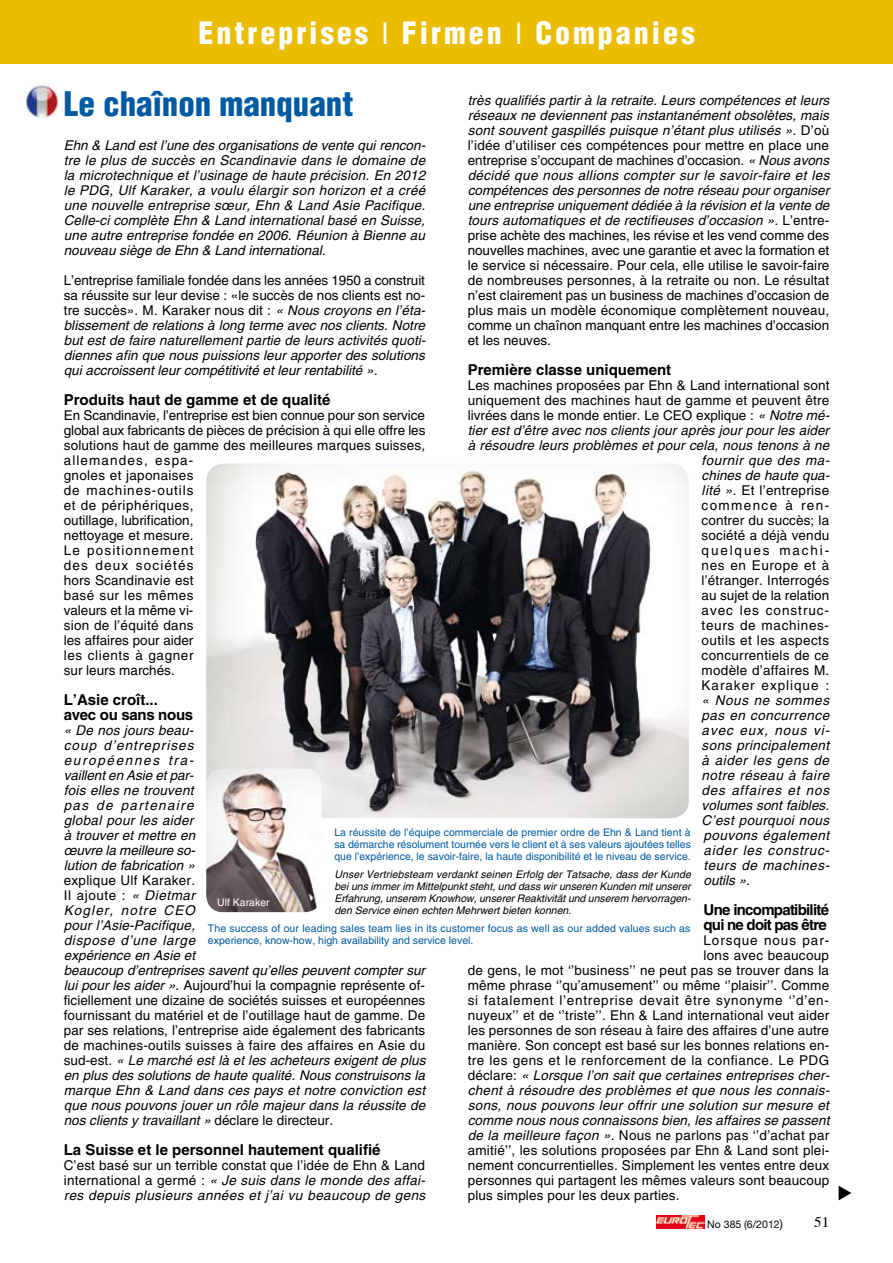
<style>
.page{position:relative;width:893px;height:1263px;background:#fff}
.page>*{position:absolute;margin:0;border:0;box-sizing:border-box;transform-origin:0 0}
.t1{font:900 condensed 33px "Helvetica";color:#005aa2}
.t2{font:900 condensed 30px "Helvetica";letter-spacing:.1em;color:#fff}
.t3{font:700 15px "Helvetica";color:#000}
.t4{font:700 15px/15px "Helvetica";letter-spacing:-.05em;color:#000}
.t5{font:700 15px/15px "Helvetica";letter-spacing:-.02em;color:#000}
.t6{font:13.5px/15px "Helvetica";letter-spacing:.015em;color:#000;text-align:justify}
.t7{font:italic 13.5px/15px "Helvetica";letter-spacing:.01em;color:#000;text-align:justify}
.t8{font:13.5px "Helvetica";letter-spacing:.055em;color:#000}
.t9{font:10.5px/12px "Helvetica";color:#005aa2;text-align:justify}
.t10{font:italic 10.5px/12px "Helvetica";color:#000;text-align:justify}
.t11{font:10.5px "Helvetica Neue";color:#000}
.t12{font:10.5px "Helvetica";color:#fff}
.s1{font-weight:400;font-stretch:normal}
.s2{font-style:normal}
.s3{font-style:italic}
.s4{font-size:12px}
</style>
<div class="page">
<svg style="left:656px;top:1215px;width:1px;height:13px"></svg>
<img style="left:657px;top:1215px;width:47px;height:13px">
<div style="left:0;top:0;width:893px;height:64px;background:#ebbd00"></div>
<img style="left:206px;top:463px;width:483px;height:355px">
<img style="left:23px;top:83px;width:35px;height:35px">
<img style="left:206px;top:769px;width:116px;height:143px">
<h2 class="t2" style="left:198px;top:14px;width:498px">Entreprises <span class="s1">l</span> Firmen <span class="s1">l</span> Companies</h2>
<h1 class="t1" style="left:64px;top:83px;width:291px">Le chaînon manquant</h1>
<p class="t7" style="left:64px;top:138px;width:363px">Ehn &amp; Land est l’une des organisations de vente qui rencon&shy;tre le plus de succès en Scandinavie dans le domaine de la microtechnique et l’usinage de haute précision. En 2012 le PDG, Ulf Karaker, a voulu élargir son horizon et a créé une nouvelle entreprise sœur, Ehn &amp; Land Asie Pacifique.<br>Celle-ci complète Ehn &amp; Land international basé en Suisse, une autre entreprise fondée en 2006. Réunion à Bienne au nouveau siège de Ehn &amp; Land international.</p>
<p class="t7" style="left:64px;top:273px;width:363px"><span class="s2">L’entreprise familiale fondée dans les années 1950 a construit sa réussite sur leur devise : «le succès de nos clients est no&shy;tre succès». M. Karaker nous dit :</span> « Nous croyons en l’éta&shy;blissement de relations à long terme avec nos clients. Notre but est de faire naturellement partie de leurs activités quoti&shy;diennes afin que nous puissions leur apporter des solutions qui accroissent leur compétitivité et leur rentabilité ».</p>
<p class="t3" style="left:64px;top:390px;width:268px">Produits haut de gamme et de qualité</p>
<p class="t6" style="left:64px;top:408px;width:363px;text-align:left">En Scandinavie, l’entreprise est bien connue pour son service global aux fabricants de pièces de précision à qui elle offre les solutions haut de gamme des meilleures marques suisses, allemandes, espa-<br>gnoles et japonaises<br>de machines-outils<br>et de périphériques,<br>outillage, lubrification,<br>nettoyage et mesure.<br>Le positionnement<br>des deux sociétés<br>hors Scandinavie est<br>basé sur les mêmes<br>valeurs et la même vi-<br>sion de l’équité dans<br>les affaires pour aider<br>les clients à gagner<br>sur leurs marchés.</p>
<p class="t5" style="left:64px;top:692px;width:131px">L’Asie croît... avec ou sans nous</p>
<p class="t7" style="left:64px;top:723px;width:133px;text-align:left">« De nos jours beau&shy;coup d’entreprises européennes tra&shy;vaillent en Asie et par&shy;fois elles ne trouvent pas de partenaire global pour les aider à trouver et mettre en œuvre la meilleure so&shy;lution de fabrication »</p>
<p class="t7" style="left:64px;top:873px;width:363px;text-align:left"><span class="s2">explique U lf Karaker.<br>I l ajoute :</span> « Dietmar<br>Kogler, notre CEO<br>pour l’Asie-Pacifique,<br>dispose d’une large<br>expérience en Asie et<br>beaucoup d’entreprises savent qu’elles peuvent compter sur lui pour les aider »<span class="s2">. Aujourd’hui la compagnie représente of&shy;ficiellement une dizaine de sociétés suisses et européennes fournissant du matériel et de l’outillage haut de gamme. De par ses relations, l’entreprise aide également des fabricants de machines-outils suisses à faire des affaires en Asie du sud-est.</span> « Le marché est là et les acheteurs exigent de plus en plus des solutions de haute qualité. Nous construisons la marque Ehn &amp; Land dans ces pays et notre conviction est que nous pouvons jouer un rôle majeur dans la réussite de nos clients y travaillant » <span class="s2">déclare le directeur.</span></p>
<p class="t3" style="left:64px;top:1140px;width:318px">La Suisse et le personnel hautement qualifié</p>
<p class="t7" style="left:64px;top:1158px;width:363px"><span class="s2">C’est basé sur un terrible constat que l’idée de Ehn &amp; Land international a germé :</span> « Je suis dans le monde des affai&shy;res depuis plusieurs années et j’ai vu beaucoup de gens</p>
<p class="t6" style="left:468px;top:93px;width:363px"><span class="s3">très qualifiés partir à la retraite. Leurs compétences et leurs réseaux ne deviennent pas instantanément obsolètes, mais sont souvent gaspillés puisque n’étant plus utilisés ».</span> D’où l’idée d’utiliser ces compétences pour mettre en place une entreprise s’occupant de machines d’occasion. <span class="s3">« Nous avons décidé que nous allions compter sur le savoir-faire et les compétences des personnes de notre réseau pour organiser une entreprise uniquement dédiée à la révision et la vente de tours automatiques et de rectifieuses d’occasion ».</span> L’entre&shy;prise achète des machines, les révise et les vend comme des nouvelles machines, avec une garantie et avec la formation et le service si nécessaire. Pour cela, elle utilise le savoir-faire de nombreuses personnes, à la retraite ou non. Le résultat n’est clairement pas un business de machines d’occasion de plus mais un modèle économique complètement nouveau, comme un chaînon manquant entre les machines d’occasion et les neuves.</p>
<p class="t3" style="left:468px;top:360px;width:205px">Première classe uniquement</p>
<p class="t6" style="left:468px;top:378px;width:363px">Les machines proposées par Ehn &amp; Land international sont uniquement des machines haut de gamme et peuvent être livrées dans le monde entier. Le CEO</p>
<p class="t6" style="left:468px;top:408px;width:363px;text-align:right">explique : <span class="s3">« Notre mé-<br>tier est d’être avec nos clients jour après jour pour les aider à résoudre leurs problèmes et pour cela, nous tenons à ne fournir que des ma-<br>chines de haute qua-<br>lité »</span>. Et l’entreprise<br>commence à ren-<br>contrer du succès; la<br>société a déjà vendu<br>quelques machi-<br>nes en Europe et à<br>l’étranger. I nterrogés<br>au sujet de la relation<br>avec les construc-<br>teurs de machines-<br>outils et les aspects<br>concurrentiels de ce<br>modèle d’affaires M.<br>Karaker explique :</p>
<p class="t7" style="left:702px;top:693px;width:129px">« Nous ne sommes pas en concurrence avec eux, nous vi&shy;sons principalement à aider les gens de notre réseau à faire des affaires et nos volumes sont faibles.<br>C’est pourquoi nous pouvons également aider les construc&shy;teurs de machines&shy;outils ».</p>
<p class="t4" style="left:703px;top:902px;width:127px">Une incompatibilité qui ne doit pas être</p>
<p class="t6" style="left:703px;top:933px;width:127px">Lorsque nous par-</p>
<p class="t6" style="left:703px;top:948px;width:127px">lons avec beaucoup</p>
<p class="t6" style="left:468px;top:963px;width:363px">de gens, le mot ‘’business’’ ne peut pas se trouver dans la</p>
<p class="t6" style="left:468px;top:978px;width:363px">même phrase ‘’qu’amusement’’ ou même ‘’plaisir’’. Comme</p>
<p class="t8" style="left:468px;top:992px;width:363px">si fatalement l’entreprise devait être synonyme ‘’d’en-</p>
<p class="t6" style="left:468px;top:1008px;width:363px">nuyeux’’ et de ‘’triste’’. Ehn &amp; Land international veut aider</p>
<p class="t6" style="left:468px;top:1023px;width:363px">les personnes de son réseau à faire des affaires d’une autre</p>
<p class="t6" style="left:468px;top:1038px;width:363px">manière. Son concept est basé sur les bonnes relations en-</p>
<p class="t6" style="left:468px;top:1053px;width:352px">tre les gens et le renforcement de la confiance. Le PDG</p>
<p class="t7" style="left:468px;top:1068px;width:363px"><span class="s2">déclare:</span> « Lorsque l’on sait que certaines entreprises cher-</p>
<p class="t7" style="left:468px;top:1083px;width:363px">chent à résoudre des problèmes et que nous les connais-</p>
<p class="t7" style="left:468px;top:1098px;width:363px">sons, nous pouvons leur offrir une solution sur mesure et</p>
<p class="t7" style="left:468px;top:1113px;width:363px">comme nous nous connaissons bien, les affaires se passent</p>
<p class="t6" style="left:468px;top:1128px;width:363px"><span class="s3">de la meilleure façon »</span>. Nous ne parlons pas ‘’d’achat par</p>
<p class="t6" style="left:468px;top:1143px;width:363px">amitié’’, les solutions proposées par Ehn &amp; Land sont plei-</p>
<p class="t6" style="left:468px;top:1158px;width:363px">nement concurrentielles. Simplement les ventes entre deux</p>
<p class="t6" style="left:468px;top:1173px;width:363px">personnes qui partagent les mêmes valeurs sont beaucoup</p>
<p class="t6" style="left:468px;top:1188px;width:213px">plus simples pour les deux parties.</p>
<p class="t9" style="left:334px;top:827px;width:358px">La réussite de l’équipe commerciale de premier ordre de Ehn &amp; Land tient à sa démarche résolument tournée vers le client et à ses valeurs ajoutées telles que l’expérience, le savoir-faire, la haute disponibilité et le niveau de service.</p>
<p class="t10" style="left:334px;top:869px;width:358px">Unser Vertriebsteam verdankt seinen Erfolg der Tatsache, dass der Kunde bei uns immer im Mittelpunkt steht, und dass wir unseren Kunden mit unserer Erfahrung, unserem Knowhow, unserer Reaktivität und unserem hervorragen&shy;den Service einen echten Mehrwert bieten konnen.</p>
<p class="t9" style="left:208px;top:923px;width:484px">The success of our leading sales team lies in its customer focus as well as our added values such as experience, know-how, high availability and service level.</p>
<p class="t12" style="left:217px;top:897px;width:54px">U lf Karaker</p>
<p class="t11" style="left:707px;top:1218px;width:77px">No 385 (6/2012<span class="s4">)</span></p>
</div>
